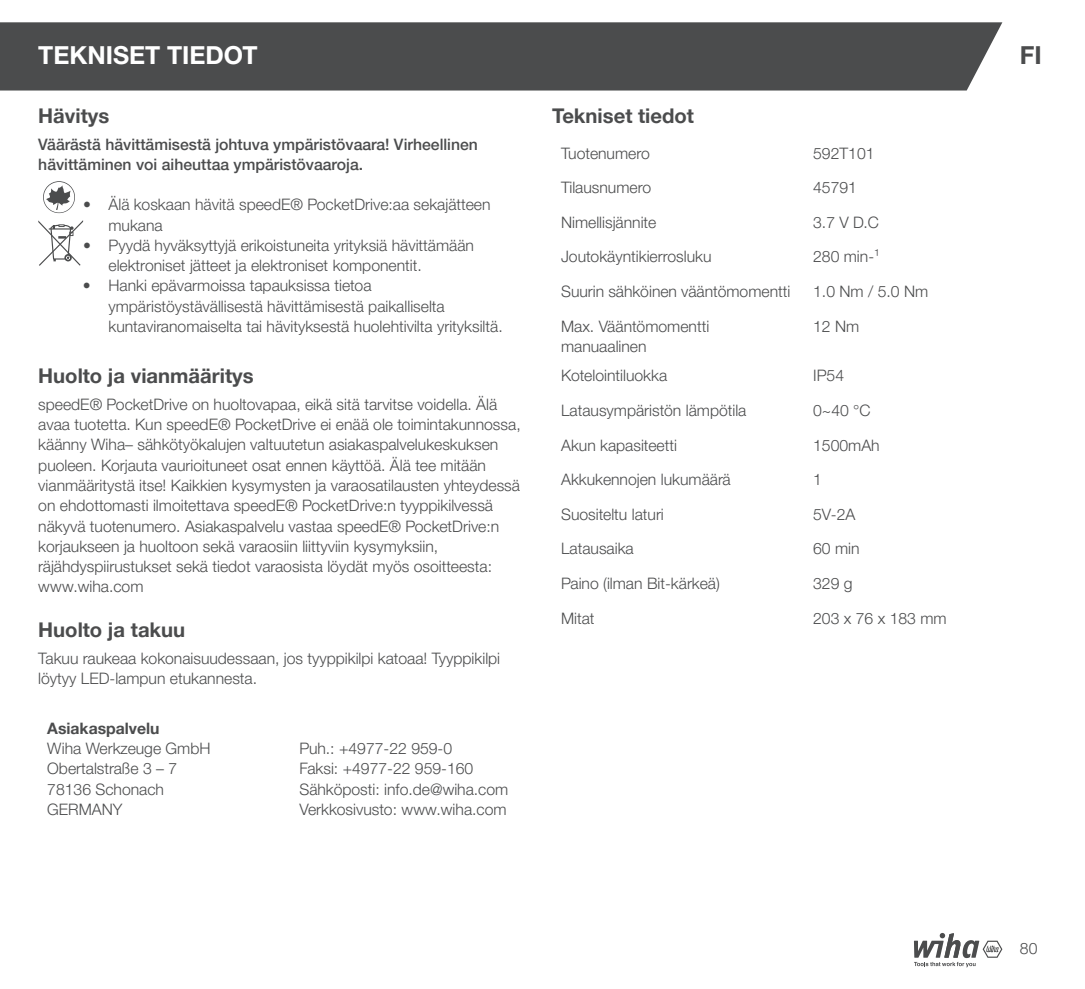
<style>
.page{position:relative;width:1085px;height:989px;background:#fff}
.page>*{position:absolute;margin:0;border:0;box-sizing:border-box;transform-origin:0 0}
.t1{font:700 24.75px "Helvetica Neue LTW1 G";color:#fff}
.t2{font:700 24.75px "Helvetica Neue LTW1 G";color:#4b4c4d}
.t3{font:700 20.25px "Helvetica Neue LTW1 G";color:#4b4c4d}
.t4{font:300 15.75px/20.2px "Helvetica Neue LTW1 G";color:#4b4c4d}
.t5{font:500 15.75px/20.2px "Helvetica Neue LTW1 G";color:#4b4c4d}
.t6{font:700 15.75px "Helvetica Neue LTW1 G";color:#4b4c4d}
</style>
<div class="page">
<div style="left:0;top:22px;width:1002px;height:68px;background:#4b4c4d"></div>
<svg style="left:914px;top:933px;width:88px;height:34px"></svg>
<svg style="left:38px;top:220px;width:45px;height:46px"></svg>
<svg style="left:43px;top:181px;width:32px;height:32px"></svg>
<svg style="left:44px;top:182px;width:30px;height:30px"></svg>
<svg style="left:45px;top:183px;width:28px;height:28px"></svg>
<h1 class="t1" style="left:38px;top:40px;width:221px">TEKNISET TIEDOT</h1>
<h1 class="t2" style="left:1019px;top:40px;width:23px">FI</h1>
<p class="t3" style="left:38px;top:103px;width:72px">Hävitys</p>
<p class="t5" style="left:38px;top:134px;width:441px">Väärästä hävittämisestä johtuva ympäristövaara! Virheellinen hävittäminen voi aiheuttaa ympäristövaaroja.</p>
<p class="t4" style="left:108px;top:194px;width:383px;text-indent:-25px">• Älä koskaan hävitä speedE® PocketDrive:aa sekajätteen mukana</p>
<p class="t4" style="left:108px;top:235px;width:367px;text-indent:-25px">• Pyydä hyväksyttyjä erikoistuneita yrityksiä hävittämään elektroniset jätteet ja elektroniset komponentit.</p>
<p class="t4" style="left:108px;top:275px;width:395px;text-indent:-26px">• Hanki epävarmoissa tapauksissa tietoa ympäristöystävällisestä hävittämisestä paikalliselta kuntaviranomaiselta tai hävityksestä huolehtivilta yrityksiltä.</p>
<p class="t3" style="left:38px;top:363px;width:217px">Huolto ja vianmääritys</p>
<p class="t4" style="left:38px;top:394px;width:484px">speedE® PocketDrive on huoltovapaa, eikä sitä tarvitse voidella. Älä avaa tuotetta. Kun speedE® PocketDrive ei enää ole toimintakunnossa, käänny Wiha– sähkötyökalujen valtuutetun asiakaspalvelukeskuksen puoleen. Korjauta vaurioituneet osat ennen käyttöä. Älä tee mitään vianmääritystä itse! Kaikkien kysymysten ja varaosatilausten yhteydessä on ehdottomasti ilmoitettava speedE® PocketDrive:n tyyppikilvessä näkyvä tuotenumero. Asiakaspalvelu vastaa speedE® PocketDrive:n korjaukseen ja huoltoon sekä varaosiin liittyviin kysymyksiin, räjähdyspiirustukset sekä tiedot varaosista löydät myös osoitteesta: www.wiha.com</p>
<p class="t3" style="left:38px;top:617px;width:148px">Huolto ja takuu</p>
<p class="t4" style="left:38px;top:648px;width:463px">Takuu raukeaa kokonaisuudessaan, jos tyyppikilpi katoaa! Tyyppikilpi löytyy LED-lampun etukannesta.</p>
<p class="t6" style="left:47px;top:718px;width:114px">Asiakaspalvelu</p>
<p class="t4" style="left:47px;top:738px;width:165px">Wiha Werkzeuge GmbH<br>Obertalstraße 3 – 7<br>78136 Schonach<br>GERMANY</p>
<p class="t4" style="left:299px;top:738px;width:210px">Puh.: +4977-22 959-0<br>Faksi: +4977-22 959-160<br>Sähköposti: info.de@wiha.com<br>Verkkosivusto: www.wiha.com</p>
<p class="t3" style="left:552px;top:103px;width:143px">Tekniset tiedot</p>
<p class="t4" style="left:561px;top:143px;width:90px">Tuotenumero</p>
<p class="t4" style="left:813px;top:143px;width:63px">592T101</p>
<p class="t4" style="left:561px;top:177px;width:92px">Tilausnumero</p>
<p class="t4" style="left:813px;top:177px;width:45px">45791</p>
<p class="t4" style="left:561px;top:212px;width:97px">Nimellisjännite</p>
<p class="t4" style="left:813px;top:212px;width:67px">3.7 V D.C</p>
<p class="t4" style="left:561px;top:247px;width:152px">Joutokäyntikierrosluku</p>
<p class="t4" style="left:813px;top:247px;width:68px">280 min-¹</p>
<p class="t4" style="left:561px;top:281px;width:231px">Suurin sähköinen vääntömomentti</p>
<p class="t4" style="left:813px;top:281px;width:116px">1.0 Nm / 5.0 Nm</p>
<p class="t4" style="left:561px;top:316px;width:150px">Max. Vääntömomentti manuaalinen</p>
<p class="t4" style="left:813px;top:316px;width:48px">12 Nm</p>
<p class="t4" style="left:561px;top:365px;width:108px">Kotelointiluokka</p>
<p class="t4" style="left:813px;top:365px;width:32px">IP54</p>
<p class="t4" style="left:561px;top:400px;width:187px">Latausympäristön lämpötila</p>
<p class="t4" style="left:813px;top:400px;width:59px">0~40 °C</p>
<p class="t4" style="left:561px;top:435px;width:117px">Akun kapasiteetti</p>
<p class="t4" style="left:813px;top:435px;width:68px">1500mAh</p>
<p class="t4" style="left:561px;top:469px;width:171px">Akkukennojen lukumäärä</p>
<p class="t4" style="left:813px;top:469px;width:10px">1</p>
<p class="t4" style="left:561px;top:504px;width:104px">Suositeltu laturi</p>
<p class="t4" style="left:813px;top:504px;width:44px">5V-2A</p>
<p class="t4" style="left:561px;top:538px;width:74px">Latausaika</p>
<p class="t4" style="left:813px;top:538px;width:48px">60 min</p>
<p class="t4" style="left:561px;top:573px;width:160px">Paino (ilman Bit-kärkeä)</p>
<p class="t4" style="left:813px;top:573px;width:41px">329 g</p>
<p class="t4" style="left:561px;top:608px;width:35px">Mitat</p>
<p class="t4" style="left:813px;top:608px;width:135px">203 x 76 x 183 mm</p>
<p class="t4" style="left:1019px;top:938px;width:19px">80</p>
</div>
